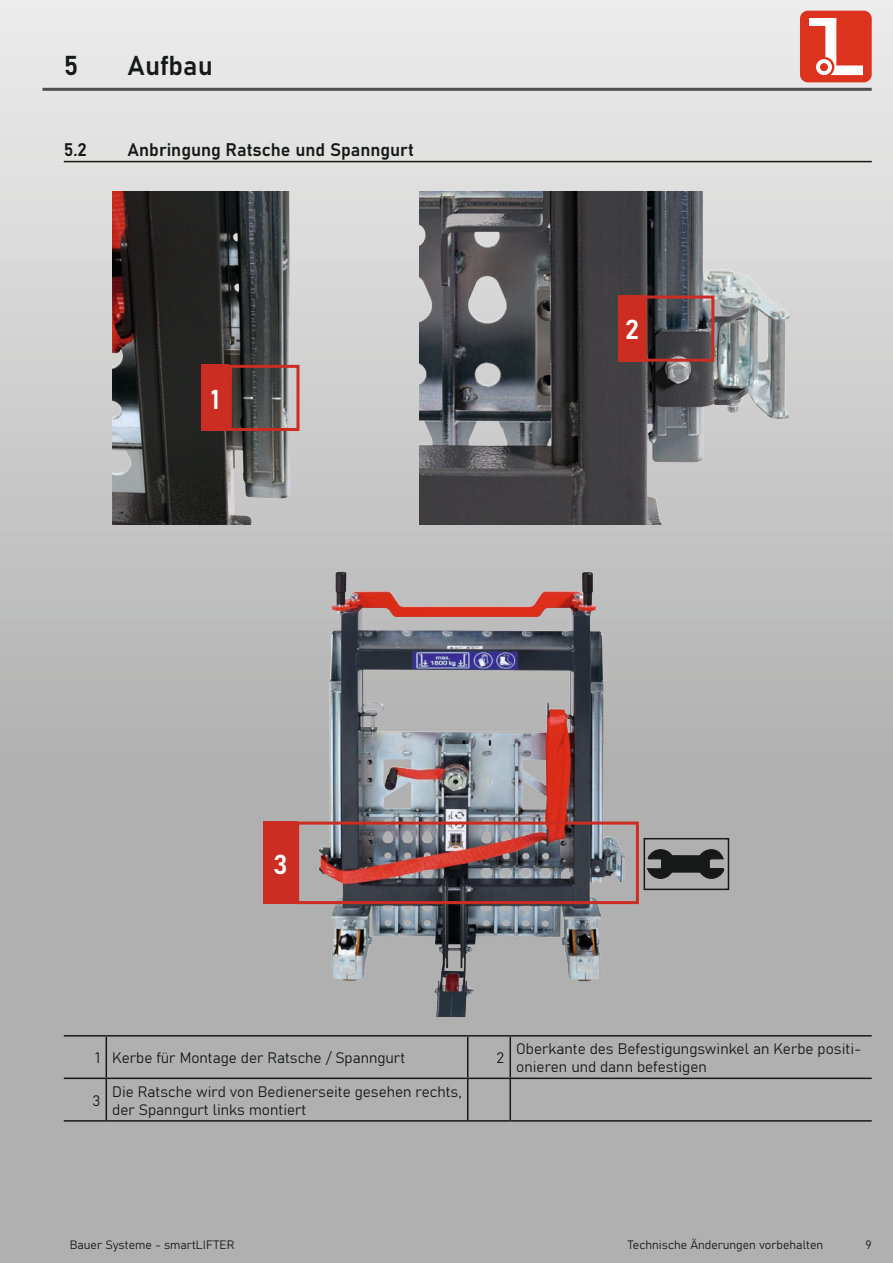
<style>
.page{position:relative;width:893px;height:1263px;background:#fff}
.page>*{position:absolute;margin:0;border:0;box-sizing:border-box;transform-origin:0 0}
.t1{font:27px "Bahnschrift";color:#171818}
.t2{font:27px "Bahnschrift";color:#fff}
.t3{font:18px "Bahnschrift";color:#171818}
.t4{font:15px/18px "Bahnschrift";color:#171818}
.t5{font:12px "Bahnschrift";color:#171818}
</style>
<div class="page">
<div style="left:0;top:0;width:893px;height:1263px;background:linear-gradient(to bottom,#e4e4e3,#a1a1a1)"></div>
<div style="left:800px;top:11px;width:72px;height:71px;background:#dc331f;border-radius:8px"></div>
<div style="left:809px;top:18px;width:16px;height:7px;background:#fff"></div>
<svg style="left:816px;top:18px;width:47px;height:57px"></svg>
<hr style="left:43px;top:88px;width:829px;height:3px;background:#4f4f4f">
<hr style="left:64px;top:161px;width:808px;height:1px;background:#171818">
<img style="left:113px;top:191px;width:180px;height:333px">
<img style="left:419px;top:191px;width:372px;height:333px">
<hr style="left:64px;top:1035px;width:42px;height:1px;background:#171818">
<hr style="left:106px;top:1035px;width:362px;height:1px;background:#171818">
<hr style="left:106px;top:1036px;width:1px;height:41px;background:#171818">
<hr style="left:468px;top:1035px;width:42px;height:1px;background:#171818">
<hr style="left:467px;top:1036px;width:1px;height:41px;background:#171818">
<hr style="left:510px;top:1035px;width:362px;height:1px;background:#171818">
<hr style="left:509px;top:1036px;width:2px;height:41px;background:#171818">
<hr style="left:64px;top:1077px;width:42px;height:2px;background:#171818">
<hr style="left:106px;top:1077px;width:362px;height:2px;background:#171818">
<hr style="left:106px;top:1079px;width:1px;height:41px;background:#171818">
<hr style="left:468px;top:1077px;width:42px;height:2px;background:#171818">
<hr style="left:467px;top:1079px;width:1px;height:41px;background:#171818">
<hr style="left:510px;top:1077px;width:362px;height:2px;background:#171818">
<hr style="left:509px;top:1079px;width:2px;height:41px;background:#171818">
<hr style="left:64px;top:1120px;width:42px;height:1px;background:#171818">
<hr style="left:106px;top:1120px;width:362px;height:1px;background:#171818">
<hr style="left:468px;top:1120px;width:42px;height:1px;background:#171818">
<hr style="left:510px;top:1120px;width:362px;height:1px;background:#171818">
<div style="left:229px;top:365px;width:70px;height:66px;border:3px solid #cc2d22"></div>
<div style="left:202px;top:365px;width:27px;height:66px;background:#cc2d22"></div>
<div style="left:644px;top:296px;width:70px;height:66px;border:3px solid #cc2d22"></div>
<div style="left:618px;top:296px;width:28px;height:66px;background:#cc2d22"></div>
<svg style="left:647px;top:849px;width:78px;height:30px;background:#4f4f4f"></svg>
<div style="left:644px;top:838px;width:85px;height:52px;border:2px solid #171818"></div>
<img style="left:316px;top:566px;width:316px;height:455px">
<div style="left:296px;top:821px;width:343px;height:83px;border:3px solid #cc2d22"></div>
<div style="left:263px;top:821px;width:35px;height:83px;background:#cc2d22"></div>
<p class="t1" style="left:64px;top:45px;width:16px">5</p>
<p class="t1" style="left:128px;top:45px;width:87px">Aufbau</p>
<p class="t3" style="left:64px;top:136px;width:25px">5.2</p>
<p class="t3" style="left:128px;top:136px;width:288px">Anbringung Ratsche und Spanngurt</p>
<p class="t2" style="left:211px;top:379px;width:10px">1</p>
<p class="t2" style="left:273px;top:843px;width:16px">3</p>
<p class="t2" style="left:625px;top:309px;width:15px">2</p>
<p class="t4" style="left:95px;top:1048px;width:6px">1</p>
<p class="t4" style="left:112px;top:1048px;width:294px">Kerbe für Montage der Ratsche / Spanngurt</p>
<p class="t4" style="left:497px;top:1048px;width:9px">2</p>
<p class="t4" style="left:516px;top:1039px;width:347px">Oberkante des Befestigungswinkel an Kerbe positi&shy;onieren und dann befestigen</p>
<p class="t4" style="left:92px;top:1090px;width:9px">3</p>
<p class="t4" style="left:112px;top:1081px;width:351px">Die Ratsche wird von Bedienerseite gesehen rechts, der Spanngurt links montiert</p>
<p class="t5" style="left:70px;top:1235px;width:166px">Bauer Systeme - smartLIFTER</p>
<p class="t5" style="left:628px;top:1235px;width:197px">Technische Änderungen vorbehalten</p>
<p class="t5" style="left:865px;top:1235px;width:8px">9</p>
</div>
